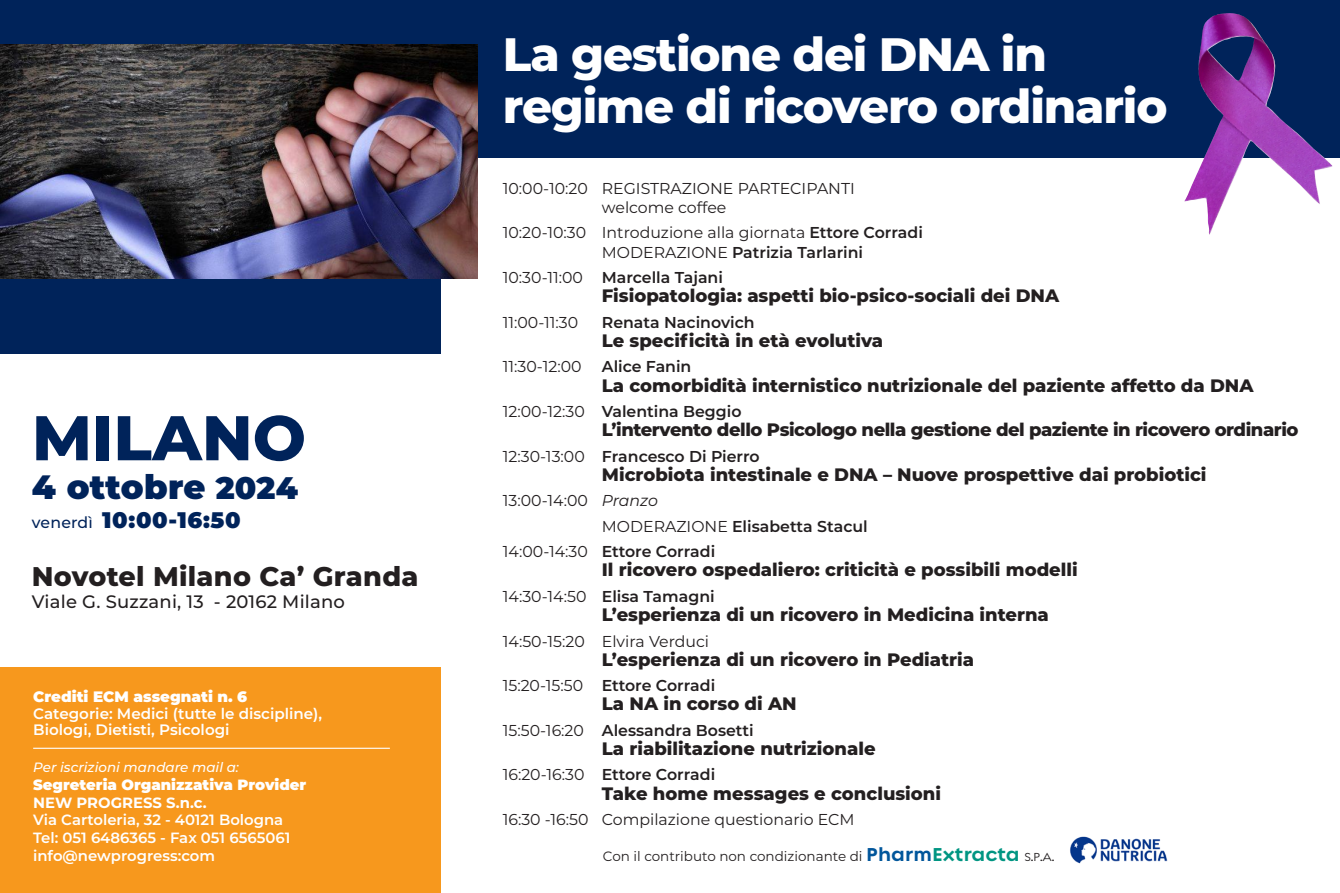
<style>
.page{position:relative;width:1340px;height:893px;background:#fff}
.page>*{position:absolute;margin:0;border:0;box-sizing:border-box;transform-origin:0 0}
.t1{font:800 63px "Montserrat";color:#00235a}
.t2{font:800 46.8px "Montserrat";letter-spacing:-.025em;color:#fff}
.t3{font:900 33.75px "Montserrat";letter-spacing:.005em;color:#00235a}
.t4{font:800 27px "Montserrat";letter-spacing:.01em;color:#231f20}
.t5{font:900 22.5px "Montserrat";letter-spacing:.03em;color:#00235a}
.t6{font:800 18px "Montserrat";color:#231f20}
.t7{font:800 18px "Montserrat";letter-spacing:-.025em;color:#231f20}
.t8{font:500 18px "Montserrat";letter-spacing:.01em;color:#231f20}
.t9{font:600 15.75px "Montserrat";color:#231f20}
.t10{font:15.75px "Montserrat";color:#231f20}
.t11{font:600 15.08px "Montserrat";color:#fff}
.t12{font:900 15.08px "Montserrat";color:#fff}
.t13{font:600 14.85px "Montserrat";color:#fff}
.t14{font:900 14.85px "Montserrat";color:#fff}
.t15{font:700 14.85px "Montserrat";color:#fff}
.t16{font:13.5px "Montserrat";color:#231f20}
.t17{font:italic 500 13.5px "Montserrat";color:#fff}
.s1{font-size:31.28px}
.s2{font-weight:500;font-size:15.75px}
.s3{font-weight:600}
.s4{font-weight:400}
.s5{font-style:italic}
.s6{font-family:"Regulator Nova";font-weight:700;font-size:20.25px;color:#01569b}
.s7{font-family:"Regulator Nova";font-weight:700;font-size:20.25px;color:#009582}
.s8{font-family:"Regulator Nova";font-weight:500;font-size:12.6px}
.s9{font-family:"Regulator Nova";font-weight:500;font-size:18px}
</style>
<div class="page">
<div style="left:0;top:667px;width:440px;height:226px;background:#f7981d"></div>
<div style="left:379px;top:0;width:960px;height:157px;background:#00235a"></div>
<hr style="left:33px;top:748px;width:357px;height:1px;background:#fff">
<div style="left:0;top:0;width:440px;height:353px;background:#00235a"></div>
<img style="left:1070px;top:836px;width:98px;height:28px">
<img style="left:1184px;top:13px;width:148px;height:222px">
<img style="left:0;top:45px;width:478px;height:233px">
<p class="t1" style="left:32px;top:392px;width:275px">MILANO</p>
<p class="t3" style="left:32px;top:461px;width:268px">4 ottobre <span class="s1">2024</span></p>
<p class="t5" style="left:32px;top:503px;width:210px"><span class="s2">venerdì</span> 10:00-16:50</p>
<p class="t4" style="left:32px;top:557px;width:388px">Novotel Milano Ca’ Granda</p>
<p class="t8" style="left:32px;top:589px;width:314px">Viale G. Suzzani, 13 - 20162 Milano</p>
<p class="t12" style="left:33px;top:686px;width:215px">Crediti ECM assegnati n. 6</p>
<p class="t11" style="left:33px;top:703px;width:290px">Categorie: Medici (tutte le discipline),</p>
<p class="t11" style="left:33px;top:719px;width:198px">Biologi, Dietisti, Psicologi</p>
<p class="t17" style="left:33px;top:758px;width:207px">Per iscrizioni mandare mail a:</p>
<p class="t14" style="left:33px;top:773px;width:275px">Segreteria Organizzativa Provider</p>
<p class="t15" style="left:33px;top:792px;width:175px">NEW PROGRESS S.n.c.</p>
<p class="t13" style="left:33px;top:810px;width:252px">Via Cartoleria, 32 - 40121 Bologna</p>
<p class="t13" style="left:33px;top:827px;width:259px">Tel: 051 6486365 - Fax 051 6565061</p>
<p class="t13" style="left:33px;top:845px;width:183px">info@newprogress:com</p>
<p class="t2" style="left:503px;top:20px;width:545px">La gestione dei DNA in</p>
<p class="t2" style="left:503px;top:72px;width:666px">regime di ricovero ordinario</p>
<p class="t10" style="left:503px;top:177px;width:353px">10:00-10:20 REGISTRAZIONE PARTECIPANTI</p>
<p class="t10" style="left:602px;top:197px;width:126px">welcome coffee</p>
<p class="t10" style="left:503px;top:222px;width:421px">10:20-10:30 Introduzione alla giornata <span class="s3">Ettore Corradi</span></p>
<p class="t9" style="left:602px;top:241px;width:263px"><span class="s4">MODERAZIONE</span> Patrizia Tarlarini</p>
<p class="t9" style="left:503px;top:266px;width:222px"><span class="s4">10:30-11:00</span> Marcella Tajani</p>
<p class="t6" style="left:602px;top:283px;width:459px">Fisiopatologia: aspetti bio-psico-sociali dei DNA</p>
<p class="t10" style="left:503px;top:311px;width:77px">11:00-11:30</p>
<p class="t9" style="left:602px;top:311px;width:154px">Renata Nacinovich</p>
<p class="t6" style="left:602px;top:327px;width:283px">Le specificità in età evolutiva</p>
<p class="t10" style="left:503px;top:356px;width:80px">11:30-12:00</p>
<p class="t9" style="left:602px;top:356px;width:91px">Alice Fanin</p>
<p class="t6" style="left:602px;top:372px;width:653px">La comorbidità internistico nutrizionale del paziente affetto da DNA</p>
<p class="t9" style="left:503px;top:400px;width:240px"><span class="s4">12:00-12:30</span> Valentina Beggio</p>
<p class="t7" style="left:602px;top:417px;width:698px">L’intervento dello Psicologo nella gestione del paziente in ricovero ordinario</p>
<p class="t9" style="left:503px;top:445px;width:258px"><span class="s4">12:30-13:00</span> Francesco Di Pierro</p>
<p class="t6" style="left:602px;top:461px;width:606px">Microbiota intestinale e DNA – Nuove prospettive dai probiotici</p>
<p class="t10" style="left:503px;top:490px;width:157px">13:00-14:00 <span class="s5">Pranzo</span></p>
<p class="t9" style="left:602px;top:515px;width:267px"><span class="s4">MODERAZIONE</span> Elisabetta Stacul</p>
<p class="t9" style="left:503px;top:540px;width:214px"><span class="s4">14:00-14:30</span> Ettore Corradi</p>
<p class="t6" style="left:602px;top:557px;width:477px">Il ricovero ospedaliero: criticità e possibili modelli</p>
<p class="t9" style="left:503px;top:585px;width:213px"><span class="s4">14:30-14:50</span> Elisa Tamagni</p>
<p class="t6" style="left:602px;top:601px;width:448px">L’esperienza di un ricovero in Medicina interna</p>
<p class="t10" style="left:503px;top:630px;width:208px">14:50-15:20 Elvira Verduci</p>
<p class="t6" style="left:602px;top:646px;width:374px">L’esperienza di un ricovero in Pediatria</p>
<p class="t9" style="left:503px;top:674px;width:214px"><span class="s4">15:20-15:50</span> Ettore Corradi</p>
<p class="t6" style="left:602px;top:691px;width:196px">La NA in corso di AN</p>
<p class="t9" style="left:503px;top:719px;width:252px"><span class="s4">15:50-16:20</span> Alessandra Bosetti</p>
<p class="t6" style="left:602px;top:735px;width:275px">La riabilitazione nutrizionale</p>
<p class="t9" style="left:503px;top:764px;width:214px"><span class="s4">16:20-16:30</span> Ettore Corradi</p>
<p class="t6" style="left:602px;top:780px;width:341px">Take home messages e conclusioni</p>
<p class="t10" style="left:503px;top:809px;width:353px">16:30 -16:50 Compilazione questionario ECM</p>
<p class="t16" style="left:603px;top:847px;width:453px">Con il contributo non condizionante di <span class="s6">Pharm</span><span class="s7">Extracta</span> <span class="s8">s</span><span class="s9">.</span><span class="s8">p</span><span class="s9">.</span><span class="s8">a</span><span class="s9">.</span></p>
</div>
